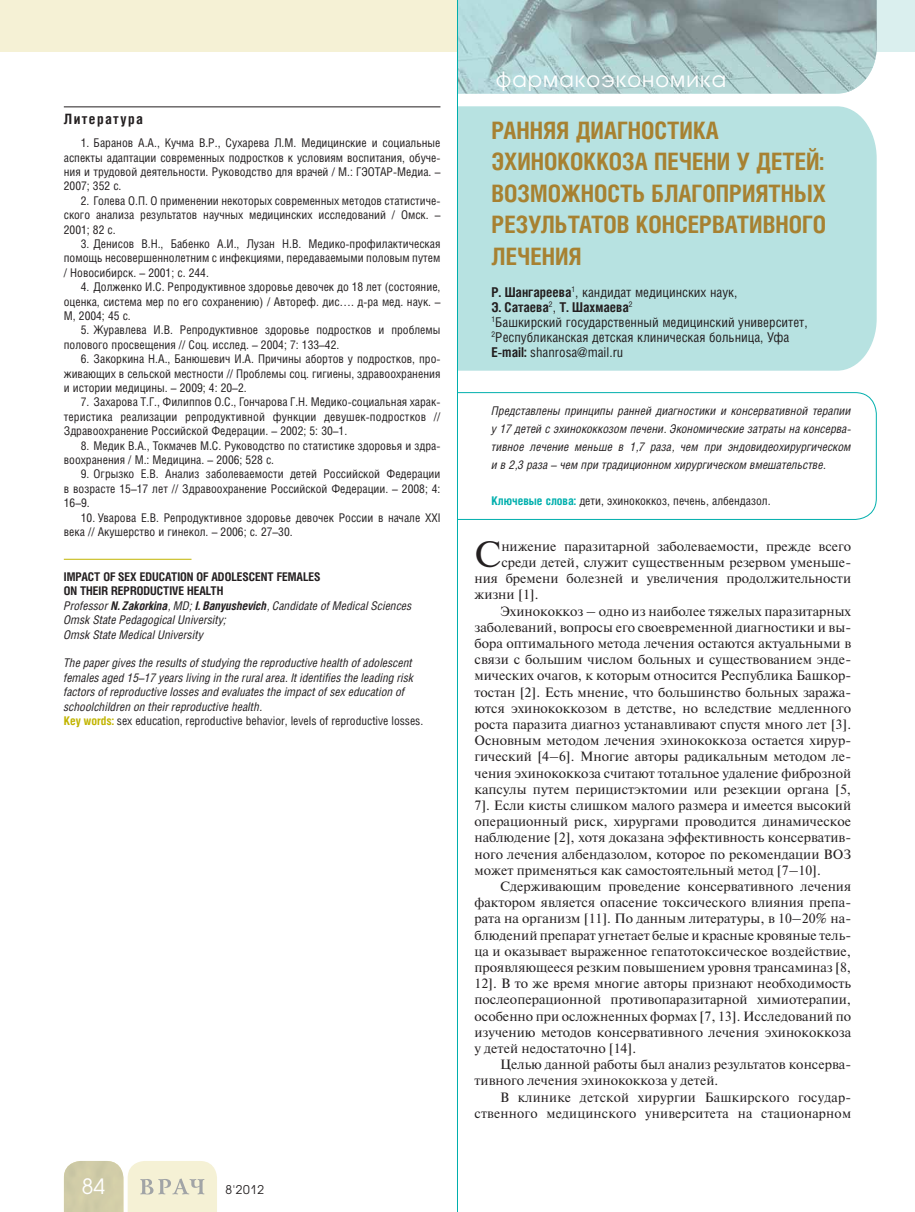
<style>
.page{position:relative;width:915px;height:1212px;background:#fff}
.page>*{position:absolute;margin:0;border:0;box-sizing:border-box;transform-origin:0 0}
.t1{font:36.6px "Newton C";color:#231f20}
.t2{font:700 24px/31.5px "Helios Cond";color:#a78131}
.t3{font:21px "Avant Garde Gothic C";letter-spacing:.05em;color:#fff}
.t4{font:700 14.25px "Helios Cond";letter-spacing:.1em;color:#231f20}
.t5{font:13.5px "Newton C";color:#231f20}
.t6{font:13.5px/15px "Helios Cond";color:#231f20}
.t7{font:12px/14.4px "Helios Cond";color:#231f20;text-align:justify}
.t8{font:italic 12px/14.4px "Helios Cond";color:#231f20}
.t9{font:12px "Avant Garde Gothic C";color:#231f20}
.s1{font-weight:700;font-style:normal}
.s2{font-weight:700}
.s3{font-weight:700;font-style:normal;color:#c1b400}
.s4{font-style:normal}
.s5{font-weight:700;color:#00afad}
</style>
<div class="page">
<div style="left:0;top:0;width:457px;height:51px;background:#f5f1d5"></div>
<svg style="left:64px;top:1161px;width:153px;height:51px;background:#e3e0c3"></svg>
<hr style="left:64px;top:106px;width:376px;height:1px;background:#231f20">
<hr style="left:64px;top:559px;width:127px;height:1px;background:#c1b400">
<div style="left:457px;top:0;width:457px;height:51px;background:#daefee"></div>
<div style="left:458px;top:106px;width:418px;height:265px;background:#b7e2e1"></div>
<svg style="left:458px;top:392px;width:418px;height:128px"></svg>
<svg style="left:458px;top:0;width:378px;height:94px;background:#a1bcbd"></svg>
<img style="left:836px;top:0;width:40px;height:94px">
<hr style="left:457px;top:0;width:1px;height:1212px;background:#00afad">
<p class="t4" style="left:64px;top:114px;width:81px">Литература</p>
<p class="t7" style="left:64px;top:137px;width:378px;text-indent:17px">1. Баранов А.А., Кучма В.Р., Сухарева Л.М. Медицинские и социальные аспекты адаптации современных подростков к условиям воспитания, обуче&shy;ния и трудовой деятельности. Руководство для врачей / М.: ГЭОТАР-Медиа. – 2007; 352 с.</p>
<p class="t7" style="left:64px;top:195px;width:378px;text-indent:17px">2. Голева О.П. О применении некоторых современных методов статистиче&shy;ского анализа результатов научных медицинских исследований / Омск. – 2001; 82 с.</p>
<p class="t7" style="left:64px;top:238px;width:378px;text-indent:17px">3. Денисов В.Н., Бабенко А.И., Лузан Н.В. Медико-профилактическая помощь несовершеннолетним с инфекциями, передаваемыми половым путем / Новосибирск. – 2001; с. 244.</p>
<p class="t7" style="left:64px;top:281px;width:378px;text-indent:17px">4. Долженко И.С. Репродуктивное здоровье девочек до 18 лет (состояние, оценка, система мер по его сохранению) / Автореф. дис…. д-ра мед. наук. – М, 2004; 45 с.</p>
<p class="t7" style="left:64px;top:324px;width:378px;text-indent:17px">5. Журавлева И.В. Репродуктивное здоровье подростков и проблемы полового просвещения // Соц. исслед. – 2004; 7: 133–42.</p>
<p class="t7" style="left:64px;top:353px;width:378px;text-indent:17px">6. Закоркина Н.А., Банюшевич И.А. Причины абортов у подростков, про&shy;живающих в сельской местности // Проблемы соц. гигиены, здравоохранения и истории медицины. – 2009; 4: 20–2.</p>
<p class="t7" style="left:64px;top:396px;width:378px;text-indent:17px">7. Захарова Т.Г., Филиппов О.С., Гончарова Г.Н. Медико-социальная харак&shy;теристика реализации репродуктивной функции девушек-подростков // Здравоохранение Российской Федерации. – 2002; 5: 30–1.</p>
<p class="t7" style="left:64px;top:439px;width:378px;text-indent:17px">8. Медик В.А., Токмачев М.С. Руководство по статистике здоровья и здра&shy;воохранения / М.: Медицина. – 2006; 528 с.</p>
<p class="t7" style="left:64px;top:468px;width:378px;text-indent:17px">9. Огрызко Е.В. Анализ заболеваемости детей Российской Федерации в возрасте 15–17 лет // Здравоохранение Российской Федерации. – 2008; 4:<br>16–9.</p>
<p class="t7" style="left:64px;top:511px;width:378px;text-indent:17px">10. Уварова Е.В. Репродуктивное здоровье девочек России в начале XXI века // Акушерство и гинекол. – 2006; с. 27–30.</p>
<p class="t8" style="left:64px;top:571px;width:349px"><span class="s1">IMPACT OF SEX EDUCATION OF ADOLESCENT FEMALES<br>ON THEIR REPRODUCTIVE HEALTH<br></span>Professor <span class="s2">N. Zakorkina</span>, MD; <span class="s2">I. Banyushevich</span>, Candidate of Medical Sciences Omsk State Pedagogical University;<br>Omsk State Medical University</p>
<p class="t8" style="left:64px;top:657px;width:361px">The paper gives the results of studying the reproductive health of adolescent females aged 15–17 years living in the rural area. It identifies the leading risk factors of reproductive losses and evaluates the impact of sex education of schoolchildren on their reproductive health.<br><span class="s3">Key words:</span> <span class="s4">sex education, reproductive behavior, levels of reproductive losses.</span></p>
<h3 class="t3" style="left:82px;top:1177px;width:25px">84</h3>
<p class="t9" style="left:225px;top:1184px;width:40px">8'2012</p>
<h3 class="t3" style="left:495px;top:70px;width:232px">фармакоэкономика</h3>
<h2 class="t2" style="left:491px;top:117px;width:336px">РАННЯЯ ДИАГНОСТИКА<br>ЭХИНОКОККОЗА ПЕЧЕНИ У ДЕТЕЙ:<br>ВОЗМОЖНОСТЬ БЛАГОПРИЯТНЫХ<br>РЕЗУЛЬТАТОВ КОНСЕРВАТИВНОГО<br>ЛЕЧЕНИЯ</h2>
<p class="t6" style="left:491px;top:286px;width:317px"><span class="s2">Р. Шангареева</span><sup>1</sup>, кандидат медицинских наук,<br><span class="s2">Э. Сатаева</span><sup>2</sup>, <span class="s2">Т. Шахмаева</span><sup>2<br>1</sup>Башкирский государственный медицинский университет, <sup>2</sup>Республиканская детская клиническая больница, Уфа <span class="s2">E-mail:</span> shanrosa@mail.ru</p>
<p class="t8" style="left:491px;top:402px;width:361px;line-height:18px;text-align:justify">Представлены принципы ранней диагностики и консервативной терапии у 17 детей с эхинококкозом печени. Экономические затраты на консерва&shy;тивное лечение меньше в 1,7 раза, чем при эндовидеохирургическом и в 2,3 раза – чем при традиционном хирургическом вмешательстве.</p>
<p class="t7" style="left:491px;top:494px;width:280px"><span class="s5">Ключевые слова:</span> дети, эхинококкоз, печень, албендазол.</p>
<h1 class="t1" style="left:474px;top:541px;width:28px">С</h1>
<p class="t5" style="left:501px;top:541px;width:351px">нижение паразитарной заболеваемости, прежде всего</p>
<p class="t5" style="left:501px;top:557px;width:351px">среди детей, служит существенным резервом уменьше-</p>
<p class="t5" style="left:474px;top:573px;width:378px">ния бремени болезней и увеличения продолжительности</p>
<p class="t5" style="left:474px;top:590px;width:65px">жизни [1].</p>
<p class="t5" style="left:500px;top:606px;width:352px">Эхинококкоз – одно из наиболее тяжелых паразитарных</p>
<p class="t5" style="left:474px;top:622px;width:378px">заболеваний, вопросы его своевременной диагностики и вы-</p>
<p class="t5" style="left:474px;top:638px;width:378px">бора оптимального метода лечения остаются актуальными в</p>
<p class="t5" style="left:474px;top:654px;width:378px">связи с большим числом больных и существованием энде-</p>
<p class="t5" style="left:474px;top:671px;width:378px">мических очагов, к которым относится Республика Башкор-</p>
<p class="t5" style="left:474px;top:687px;width:378px">тостан [2]. Есть мнение, что большинство больных заража-</p>
<p class="t5" style="left:474px;top:703px;width:378px">ются эхинококкозом в детстве, но вследствие медленного</p>
<p class="t5" style="left:474px;top:719px;width:378px">роста паразита диагноз устанавливают спустя много лет [3].</p>
<p class="t5" style="left:474px;top:735px;width:378px">Основным методом лечения эхинококкоза остается хирур-</p>
<p class="t5" style="left:474px;top:752px;width:378px">гический [4–6]. Многие авторы радикальным методом ле-</p>
<p class="t5" style="left:474px;top:768px;width:378px">чения эхинококкоза считают тотальное удаление фиброзной</p>
<p class="t5" style="left:474px;top:784px;width:378px">капсулы путем перицистэктомии или резекции органа [5,</p>
<p class="t5" style="left:474px;top:800px;width:378px">7]. Если кисты слишком малого размера и имеется высокий</p>
<p class="t5" style="left:474px;top:816px;width:378px">операционный риск, хирургами проводится динамическое</p>
<p class="t5" style="left:474px;top:833px;width:378px">наблюдение [2], хотя доказана эффективность консерватив-</p>
<p class="t5" style="left:474px;top:849px;width:378px">ного лечения албендазолом, которое по рекомендации ВОЗ</p>
<p class="t5" style="left:474px;top:865px;width:348px">может применяться как самостоятельный метод [7–10].</p>
<p class="t5" style="left:500px;top:881px;width:352px">Сдерживающим проведение консервативного лечения</p>
<p class="t5" style="left:474px;top:897px;width:378px">фактором является опасение токсического влияния препа-</p>
<p class="t5" style="left:474px;top:914px;width:378px">рата на организм [11]. По данным литературы, в 10–20% на-</p>
<p class="t5" style="left:474px;top:930px;width:378px">блюдений препарат угнетает белые и красные кровяные тель-</p>
<p class="t5" style="left:474px;top:946px;width:378px">ца и оказывает выраженное гепатотоксическое воздействие,</p>
<p class="t5" style="left:474px;top:962px;width:378px">проявляющееся резким повышением уровня трансаминаз [8,</p>
<p class="t5" style="left:474px;top:978px;width:378px">12]. В то же время многие авторы признают необходимость</p>
<p class="t5" style="left:474px;top:995px;width:378px">послеоперационной противопаразитарной химиотерапии,</p>
<p class="t5" style="left:474px;top:1011px;width:378px">особенно при осложненных формах [7, 13]. Исследований по</p>
<p class="t5" style="left:474px;top:1027px;width:378px">изучению методов консервативного лечения эхинококкоза</p>
<p class="t5" style="left:474px;top:1043px;width:163px">у детей недостаточно [14].</p>
<p class="t5" style="left:500px;top:1059px;width:352px">Целью данной работы был анализ результатов консерва-</p>
<p class="t5" style="left:474px;top:1076px;width:245px">тивного лечения эхинококкоза у детей.</p>
<p class="t5" style="left:500px;top:1092px;width:352px">В клинике детской хирургии Башкирского государ-</p>
<p class="t5" style="left:474px;top:1108px;width:378px">ственного медицинского университета на стационарном</p>
</div>
